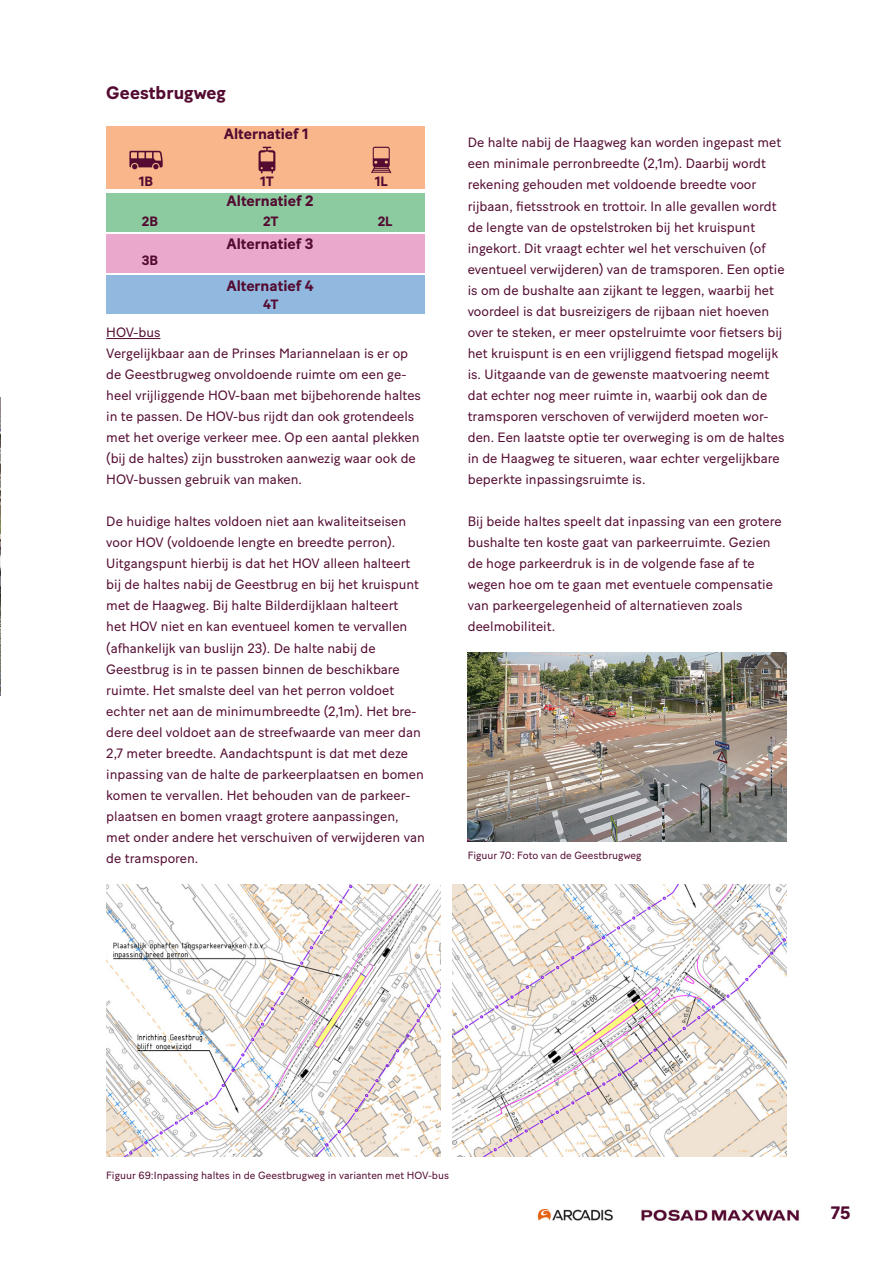
<style>
.page{position:relative;width:893px;height:1263px;background:#fff}
.page>*{position:absolute;margin:0;border:0;box-sizing:border-box;transform-origin:0 0}
.chapter_intro_baton{font:700 18px "Baton Turbo";color:#530b31}
.chapter_intro_baton-2{font:700 15px "Baton Turbo";color:#530b31}
.text_baton_9pt_reg{font:13.5px/21px "Baton Turbo";color:#530b31}
.text_baton_9pt_reg-2{font:700 13.5px "Baton Turbo";color:#530b31}
.t1{font:10.5px "Baton Turbo";color:#530b31}
</style>
<div class="page">
<img style="left:0;top:397px;width:1px;height:298px">
<img style="left:452px;top:884px;width:335px;height:273px">
<img style="left:106px;top:884px;width:335px;height:273px">
<img style="left:468px;top:653px;width:319px;height:188px">
<div style="left:106px;top:126px;width:319px;height:62px;background:#f9b68b"></div>
<div style="left:106px;top:193px;width:319px;height:38px;background:#8ccba0"></div>
<div style="left:106px;top:234px;width:319px;height:38px;background:#eaa8cd"></div>
<div style="left:106px;top:276px;width:319px;height:38px;background:#91b9df"></div>
<svg style="left:371px;top:147px;width:20px;height:26px"></svg>
<svg style="left:259px;top:147px;width:16px;height:26px"></svg>
<svg style="left:129px;top:151px;width:34px;height:18px"></svg>
<img style="left:641px;top:1209px;width:158px;height:12px">
<img style="left:539px;top:1209px;width:74px;height:12px">
<hr style="left:106px;top:338px;width:54px;height:1px;background:#530b31">
<p class="chapter_intro_baton" style="left:106px;top:79px;width:121px">Geestbrugweg</p>
<p class="text_baton_9pt_reg-2" style="left:139px;top:170px;width:16px">1B</p>
<p class="text_baton_9pt_reg-2" style="left:142px;top:211px;width:18px">2B</p>
<p class="text_baton_9pt_reg-2" style="left:142px;top:250px;width:18px">3B</p>
<p class="chapter_intro_baton-2" style="left:224px;top:122px;width:86px">Alternatief 1</p>
<p class="text_baton_9pt_reg-2" style="left:260px;top:170px;width:15px">1T</p>
<p class="text_baton_9pt_reg-2" style="left:263px;top:211px;width:17px">2T</p>
<p class="chapter_intro_baton-2" style="left:227px;top:189px;width:88px">Alternatief 2</p>
<p class="chapter_intro_baton-2" style="left:226px;top:232px;width:89px">Alternatief 3</p>
<p class="chapter_intro_baton-2" style="left:226px;top:274px;width:89px">Alternatief 4</p>
<p class="text_baton_9pt_reg-2" style="left:263px;top:293px;width:17px">4T</p>
<p class="text_baton_9pt_reg-2" style="left:375px;top:170px;width:15px">1L</p>
<p class="text_baton_9pt_reg-2" style="left:378px;top:211px;width:16px">2L</p>
<p class="text_baton_9pt_reg" style="left:106px;top:320px;width:56px">HOV-bus</p>
<p class="text_baton_9pt_reg" style="left:106px;top:341px;width:316px">Vergelijkbaar aan de Prinses Mariannelaan is er op de Geestbrugweg onvoldoende ruimte om een ge&shy;heel vrijliggende HOV-baan met bijbehorende haltes in te passen. De HOV-bus rijdt dan ook grotendeels met het overige verkeer mee. Op een aantal plekken (bij de haltes) zijn busstroken aanwezig waar ook de HOV-bussen gebruik van maken.</p>
<p class="text_baton_9pt_reg" style="left:106px;top:510px;width:320px">De huidige haltes voldoen niet aan kwaliteitseisen voor HOV (voldoende lengte en breedte perron).<br>Uitgangspunt hierbij is dat het HOV alleen halteert bij de haltes nabij de Geestbrug en bij het kruispunt met de Haagweg. Bij halte Bilderdijklaan halteert<br>het HOV niet en kan eventueel komen te vervallen (afhankelijk van buslijn 23). De halte nabij de Geestbrug is in te passen binnen de beschikbare ruimte. Het smalste deel van het perron voldoet echter net aan de minimumbreedte (2,1m). Het bre&shy;dere deel voldoet aan de streefwaarde van meer dan 2,7 meter breedte. Aandachtspunt is dat met deze inpassing van de halte de parkeerplaatsen en bomen komen te vervallen. Het behouden van de parkeer&shy;plaatsen en bomen vraagt grotere aanpassingen, met onder andere het verschuiven of verwijderen van de tramsporen.</p>
<p class="text_baton_9pt_reg" style="left:468px;top:131px;width:318px">De halte nabij de Haagweg kan worden ingepast met een minimale perronbreedte (2,1m). Daarbij wordt rekening gehouden met voldoende breedte voor rijbaan, fietsstrook en trottoir. In alle gevallen wordt de lengte van de opstelstroken bij het kruispunt ingekort. Dit vraagt echter wel het verschuiven (of eventueel verwijderen) van de tramsporen. Een optie is om de bushalte aan zijkant te leggen, waarbij het voordeel is dat busreizigers de rijbaan niet hoeven over te steken, er meer opstelruimte voor fietsers bij het kruispunt is en een vrijliggend fietspad mogelijk is. Uitgaande van de gewenste maatvoering neemt dat echter nog meer ruimte in, waarbij ook dan de tramsporen verschoven of verwijderd moeten wor&shy;den. Een laatste optie ter overweging is om de haltes in de Haagweg te situeren, waar echter vergelijkbare beperkte inpassingsruimte is.</p>
<p class="text_baton_9pt_reg" style="left:468px;top:510px;width:315px">Bij beide haltes speelt dat inpassing van een grotere bushalte ten koste gaat van parkeerruimte. Gezien de hoge parkeerdruk is in de volgende fase af te wegen hoe om te gaan met eventuele compensatie van parkeergelegenheid of alternatieven zoals deelmobiliteit.</p>
<p class="t1" style="left:468px;top:847px;width:175px">Figuur 70: Foto van de Geestbrugweg</p>
<p class="t1" style="left:106px;top:1167px;width:344px">Figuur 69:Inpassing haltes in de Geestbrugweg in varianten met HOV-bus</p>
<h1 class="chapter_intro_baton" style="left:831px;top:1199px;width:21px">75</h1>
</div>
